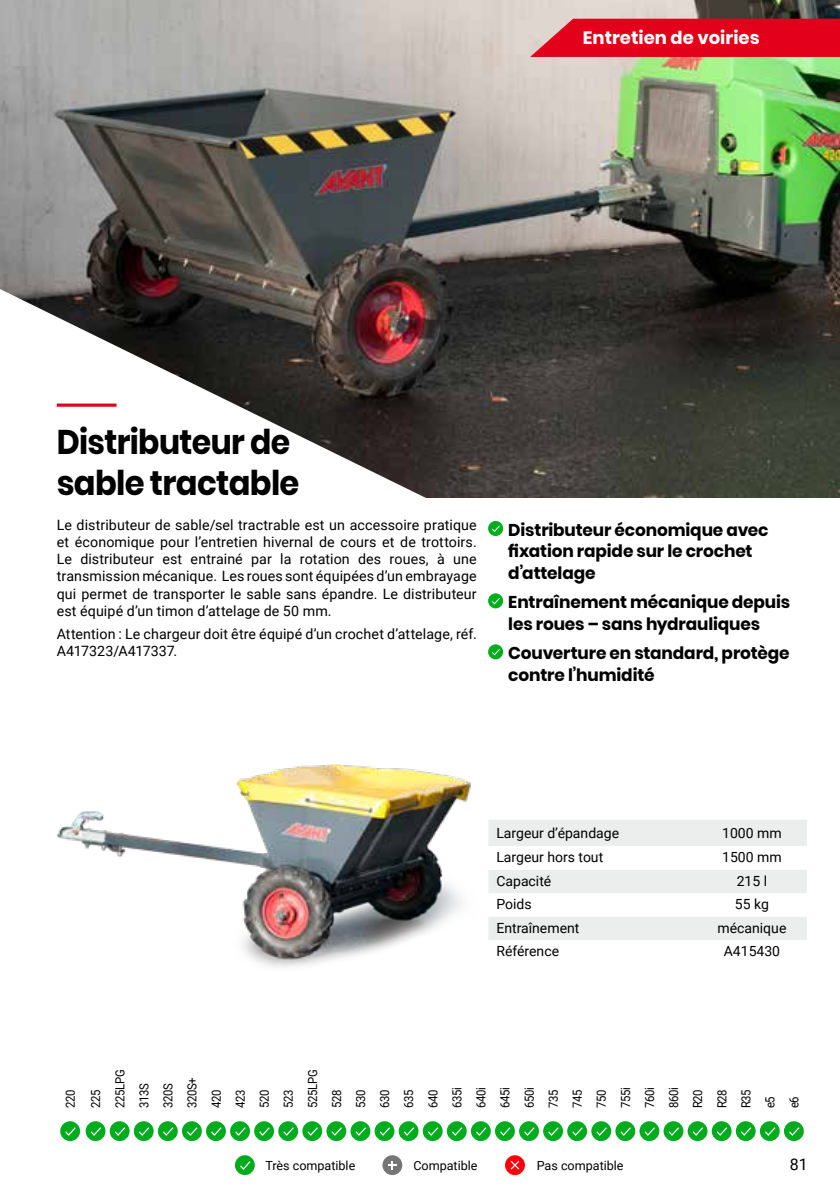
<style>
.page{position:relative;width:840px;height:1191px;background:#fff}
.page>*{position:absolute;margin:0;border:0;box-sizing:border-box;transform-origin:0 0}
.t1{font:700 34.2px/41px "Poppins";letter-spacing:-.02em;color:#000;scale:.92 1}
.t2{font:700 18px "Poppins";color:#fff}
.t3{font:700 17px/21.4px "Poppins";letter-spacing:-.01em;color:#000}
.t4{font:16px "Roboto";color:#000}
.t5{font:14.2px/17px "Roboto";letter-spacing:.005em;color:#000;text-align:justify}
.t6{font:14px "Roboto";color:#000}
.t7{font:12.6px/24px "Roboto";letter-spacing:-.025em;color:#000;scale:.9 1}
.t8{font:12.6px "Roboto";color:#000}
</style>
<div class="page">
<img style="left:0;top:0;width:839px;height:497px">
<svg style="left:0;top:289px;width:429px;height:209px"></svg>
<img style="left:57px;top:764px;width:414px;height:203px">
<div style="left:488px;top:521px;width:15px;height:15px;background:#00ad1d;border-radius:50%"></div>
<svg style="left:492px;top:526px;width:7px;height:6px"></svg>
<div style="left:488px;top:593px;width:15px;height:15px;background:#00ad1d;border-radius:50%"></div>
<svg style="left:492px;top:598px;width:7px;height:6px"></svg>
<div style="left:488px;top:644px;width:15px;height:15px;background:#00ad1d;border-radius:50%"></div>
<svg style="left:492px;top:649px;width:7px;height:6px"></svg>
<svg style="left:57px;top:403px;width:59px;height:4px"></svg>
<svg style="left:488px;top:820px;width:318px;height:120px"></svg>
<div style="left:235px;top:1155px;width:20px;height:20px;background:#00ac1d;border-radius:50%"></div>
<svg style="left:240px;top:1161px;width:10px;height:8px"></svg>
<div style="left:382px;top:1155px;width:20px;height:20px;background:#767676;border-radius:50%"></div>
<svg style="left:388px;top:1161px;width:8px;height:8px"></svg>
<div style="left:504px;top:1155px;width:20px;height:20px;background:#ff010a;border-radius:50%"></div>
<svg style="left:510px;top:1161px;width:9px;height:8px"></svg>
<div style="left:60px;top:1121px;width:20px;height:20px;background:#00ac1d;border-radius:50%"></div>
<svg style="left:65px;top:1127px;width:11px;height:8px"></svg>
<div style="left:86px;top:1121px;width:19px;height:20px;background:#00ac1d;border-radius:50%"></div>
<svg style="left:91px;top:1127px;width:10px;height:8px"></svg>
<div style="left:110px;top:1121px;width:19px;height:20px;background:#00ac1d;border-radius:50%"></div>
<svg style="left:115px;top:1127px;width:10px;height:8px"></svg>
<div style="left:134px;top:1121px;width:19px;height:20px;background:#00ac1d;border-radius:50%"></div>
<svg style="left:139px;top:1127px;width:10px;height:8px"></svg>
<div style="left:158px;top:1121px;width:20px;height:20px;background:#00ac1d;border-radius:50%"></div>
<svg style="left:163px;top:1127px;width:10px;height:8px"></svg>
<div style="left:182px;top:1121px;width:20px;height:20px;background:#00ac1d;border-radius:50%"></div>
<svg style="left:187px;top:1127px;width:10px;height:8px"></svg>
<div style="left:206px;top:1121px;width:20px;height:20px;background:#00ac1d;border-radius:50%"></div>
<svg style="left:211px;top:1127px;width:10px;height:8px"></svg>
<div style="left:230px;top:1121px;width:20px;height:20px;background:#00ac1d;border-radius:50%"></div>
<svg style="left:235px;top:1127px;width:10px;height:8px"></svg>
<div style="left:254px;top:1121px;width:20px;height:20px;background:#00ac1d;border-radius:50%"></div>
<svg style="left:259px;top:1127px;width:10px;height:8px"></svg>
<div style="left:278px;top:1121px;width:20px;height:20px;background:#00ac1d;border-radius:50%"></div>
<svg style="left:283px;top:1127px;width:10px;height:8px"></svg>
<div style="left:302px;top:1121px;width:20px;height:20px;background:#00ac1d;border-radius:50%"></div>
<svg style="left:307px;top:1127px;width:11px;height:8px"></svg>
<div style="left:326px;top:1121px;width:20px;height:20px;background:#00ac1d;border-radius:50%"></div>
<svg style="left:331px;top:1127px;width:11px;height:8px"></svg>
<div style="left:350px;top:1121px;width:20px;height:20px;background:#00ac1d;border-radius:50%"></div>
<svg style="left:355px;top:1127px;width:11px;height:8px"></svg>
<div style="left:374px;top:1121px;width:20px;height:20px;background:#00ac1d;border-radius:50%"></div>
<svg style="left:379px;top:1127px;width:11px;height:8px"></svg>
<div style="left:398px;top:1121px;width:20px;height:20px;background:#00ac1d;border-radius:50%"></div>
<svg style="left:403px;top:1127px;width:11px;height:8px"></svg>
<div style="left:422px;top:1121px;width:20px;height:20px;background:#00ac1d;border-radius:50%"></div>
<svg style="left:428px;top:1127px;width:10px;height:8px"></svg>
<div style="left:446px;top:1121px;width:20px;height:20px;background:#00ac1d;border-radius:50%"></div>
<svg style="left:452px;top:1127px;width:10px;height:8px"></svg>
<div style="left:470px;top:1121px;width:20px;height:20px;background:#00ac1d;border-radius:50%"></div>
<svg style="left:476px;top:1127px;width:10px;height:8px"></svg>
<div style="left:494px;top:1121px;width:20px;height:20px;background:#00ac1d;border-radius:50%"></div>
<svg style="left:500px;top:1127px;width:10px;height:8px"></svg>
<div style="left:519px;top:1121px;width:19px;height:20px;background:#00ac1d;border-radius:50%"></div>
<svg style="left:524px;top:1127px;width:10px;height:8px"></svg>
<div style="left:543px;top:1121px;width:19px;height:20px;background:#00ac1d;border-radius:50%"></div>
<svg style="left:548px;top:1127px;width:10px;height:8px"></svg>
<div style="left:567px;top:1121px;width:19px;height:20px;background:#00ac1d;border-radius:50%"></div>
<svg style="left:572px;top:1127px;width:10px;height:8px"></svg>
<div style="left:591px;top:1121px;width:20px;height:20px;background:#00ac1d;border-radius:50%"></div>
<svg style="left:596px;top:1127px;width:10px;height:8px"></svg>
<div style="left:615px;top:1121px;width:20px;height:20px;background:#00ac1d;border-radius:50%"></div>
<svg style="left:620px;top:1127px;width:10px;height:8px"></svg>
<div style="left:639px;top:1121px;width:20px;height:20px;background:#00ac1d;border-radius:50%"></div>
<svg style="left:644px;top:1127px;width:10px;height:8px"></svg>
<div style="left:663px;top:1121px;width:20px;height:20px;background:#00ac1d;border-radius:50%"></div>
<svg style="left:668px;top:1127px;width:10px;height:8px"></svg>
<div style="left:687px;top:1121px;width:20px;height:20px;background:#00ac1d;border-radius:50%"></div>
<svg style="left:692px;top:1127px;width:10px;height:8px"></svg>
<div style="left:711px;top:1121px;width:20px;height:20px;background:#00ac1d;border-radius:50%"></div>
<svg style="left:717px;top:1127px;width:9px;height:8px"></svg>
<div style="left:735px;top:1121px;width:20px;height:20px;background:#00ac1d;border-radius:50%"></div>
<svg style="left:741px;top:1128px;width:9px;height:7px"></svg>
<div style="left:759px;top:1121px;width:20px;height:20px;background:#00ac1d;border-radius:50%"></div>
<svg style="left:765px;top:1127px;width:10px;height:8px"></svg>
<div style="left:783px;top:1121px;width:20px;height:20px;background:#00ac1d;border-radius:50%"></div>
<svg style="left:789px;top:1127px;width:10px;height:8px"></svg>
<svg style="left:530px;top:19px;width:309px;height:38px;background:#e10f26"></svg>
<p class="t2" style="left:582px;top:27px;width:178px">Entretien de voiries</p>
<h1 class="t1" style="left:57px;top:421px;width:265px">Distributeur de sable tractable</h1>
<p class="t5" style="left:57px;top:516px;width:421px">Le distributeur de sable/sel tractrable est un accessoire pratique et économique pour l’entretien hivernal de cours et de trottoirs.<br>Le distributeur est entrainé par la rotation des roues, à une transmission mécanique. Les roues sont équipées d’un embrayage qui permet de transporter le sable sans épandre. Le distributeur est équipé d’un timon d’attelage de 50 mm.</p>
<p class="t5" style="left:57px;top:624px;width:421px">Attention : Le chargeur doit être équipé d’un crochet d’attelage, réf.<br>A417323/A417337.</p>
<p class="t3" style="left:508px;top:519px;width:261px">Distributeur économique avec fixation rapide sur le crochet d’attelage</p>
<p class="t3" style="left:508px;top:592px;width:283px">Entraînement mécanique depuis les roues – sans hydrauliques</p>
<p class="t3" style="left:508px;top:643px;width:283px">Couverture en standard, protège contre l’humidité</p>
<p class="t6" style="left:496px;top:823px;width:124px">Largeur d’épandage</p>
<p class="t6" style="left:721px;top:823px;width:61px">1000 mm</p>
<p class="t6" style="left:496px;top:847px;width:108px">Largeur hors tout</p>
<p class="t6" style="left:721px;top:847px;width:61px">1500 mm</p>
<p class="t6" style="left:496px;top:871px;width:56px">Capacité</p>
<p class="t6" style="left:736px;top:871px;width:32px">215 l</p>
<p class="t6" style="left:496px;top:894px;width:37px">Poids</p>
<p class="t6" style="left:734px;top:894px;width:36px">55 kg</p>
<p class="t6" style="left:496px;top:918px;width:84px">Entraînement</p>
<p class="t6" style="left:717px;top:918px;width:70px">mécanique</p>
<p class="t6" style="left:496px;top:941px;width:64px">Référence</p>
<p class="t6" style="left:723px;top:941px;width:58px">A415430</p>
<p class="t7" style="left:57px;top:1108px;width:22px;line-height:25.4px;rotate:-90deg">220<br>225</p>
<p class="t7" style="left:107px;top:1108px;width:44px;rotate:-90deg">225LPG<br>313S<br>320S<br>320S+<br>420<br>423<br>520<br>523<br>525LPG<br>528<br>530<br>630<br>635<br>640<br>635i<br>640i<br>645i<br>650i<br>735<br>745<br>750<br>755i<br>760i<br>860i<br>R20<br>R28<br>R35<br>e5<br>e6</p>
<p class="t8" style="left:265px;top:1156px;width:91px">Très compatible</p>
<p class="t8" style="left:413px;top:1156px;width:66px">Compatible</p>
<p class="t8" style="left:536px;top:1156px;width:88px">Pas compatible</p>
<p class="t4" style="left:789px;top:1153px;width:19px">81</p>
</div>
